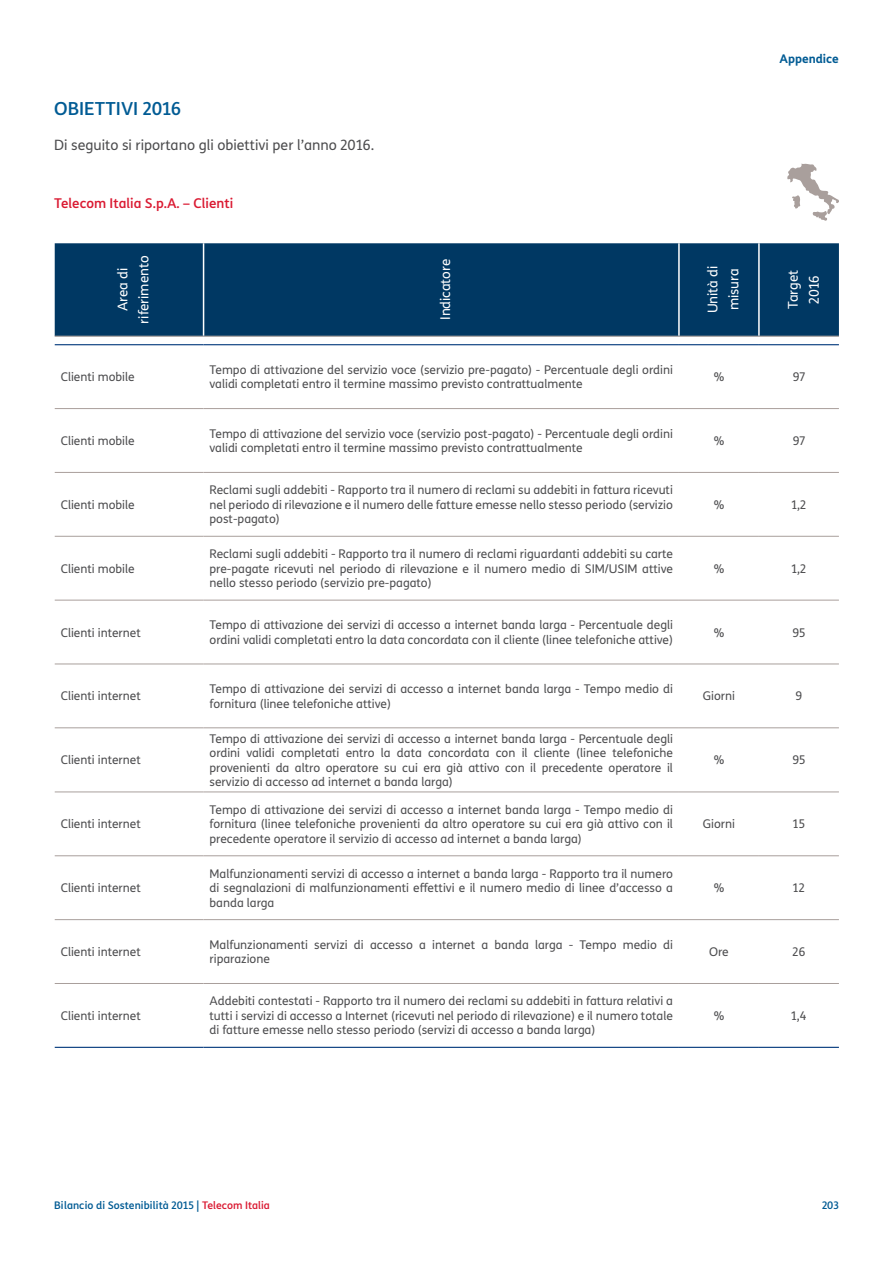
<style>
.page{position:relative;width:893px;height:1263px;background:#fff}
.page>*{position:absolute;margin:0;border:0;box-sizing:border-box;transform-origin:0 0}
.t1{font:500 18px "TIM Sans";color:#005b94}
.t2{font:14.25px "TIM Sans";color:#4d4d4f}
.t3{font:13.5px/21px "TIM Sans";color:#fff;text-align:center}
.t4{font:500 13.5px "TIM Sans";color:#da1a32}
.t5{font:12px/14.4px "TIM Sans";color:#4d4d4f;text-align:justify}
.t6{font:700 12px "TIM Sans";color:#005b94}
.t7{font:500 10.5px "TIM Sans";color:#005b94}
.s1{color:#da1a32}
</style>
<div class="page">
<div style="left:55px;top:243px;width:784px;height:93px;background:#003863"></div>
<hr style="left:55px;top:336px;width:149px;height:1px;background:#a99f9c">
<hr style="left:204px;top:336px;width:475px;height:1px;background:#a99f9c">
<hr style="left:679px;top:336px;width:80px;height:1px;background:#a99f9c">
<hr style="left:759px;top:336px;width:80px;height:1px;background:#a99f9c">
<hr style="left:55px;top:408px;width:149px;height:1px;background:#a99f9c">
<hr style="left:204px;top:408px;width:475px;height:1px;background:#a99f9c">
<hr style="left:679px;top:408px;width:80px;height:1px;background:#a99f9c">
<hr style="left:759px;top:408px;width:80px;height:1px;background:#a99f9c">
<hr style="left:55px;top:536px;width:149px;height:1px;background:#a99f9c">
<hr style="left:204px;top:536px;width:475px;height:1px;background:#a99f9c">
<hr style="left:679px;top:536px;width:80px;height:1px;background:#a99f9c">
<hr style="left:759px;top:536px;width:80px;height:1px;background:#a99f9c">
<hr style="left:55px;top:600px;width:149px;height:1px;background:#a99f9c">
<hr style="left:204px;top:600px;width:475px;height:1px;background:#a99f9c">
<hr style="left:679px;top:600px;width:80px;height:1px;background:#a99f9c">
<hr style="left:759px;top:600px;width:80px;height:1px;background:#a99f9c">
<hr style="left:55px;top:727px;width:149px;height:1px;background:#a99f9c">
<hr style="left:204px;top:727px;width:475px;height:1px;background:#a99f9c">
<hr style="left:679px;top:727px;width:80px;height:1px;background:#a99f9c">
<hr style="left:759px;top:727px;width:80px;height:1px;background:#a99f9c">
<hr style="left:55px;top:792px;width:149px;height:1px;background:#a99f9c">
<hr style="left:204px;top:792px;width:475px;height:1px;background:#a99f9c">
<hr style="left:679px;top:792px;width:80px;height:1px;background:#a99f9c">
<hr style="left:759px;top:792px;width:80px;height:1px;background:#a99f9c">
<hr style="left:55px;top:919px;width:149px;height:1px;background:#a99f9c">
<hr style="left:204px;top:919px;width:475px;height:1px;background:#a99f9c">
<hr style="left:679px;top:919px;width:80px;height:1px;background:#a99f9c">
<hr style="left:759px;top:919px;width:80px;height:1px;background:#a99f9c">
<hr style="left:55px;top:983px;width:149px;height:1px;background:#a99f9c">
<hr style="left:204px;top:983px;width:475px;height:1px;background:#a99f9c">
<hr style="left:679px;top:983px;width:80px;height:1px;background:#a99f9c">
<hr style="left:759px;top:983px;width:80px;height:1px;background:#a99f9c">
<hr style="left:758px;top:243px;width:2px;height:93px;background:#fff">
<hr style="left:203px;top:243px;width:1px;height:93px;background:#fff">
<hr style="left:678px;top:243px;width:2px;height:93px;background:#fff">
<hr style="left:55px;top:344px;width:149px;height:1px;background:#00377b">
<hr style="left:204px;top:344px;width:475px;height:1px;background:#00377b">
<hr style="left:679px;top:344px;width:80px;height:1px;background:#00377b">
<hr style="left:759px;top:344px;width:80px;height:1px;background:#00377b">
<hr style="left:55px;top:1047px;width:149px;height:1px;background:#00377b">
<hr style="left:204px;top:1047px;width:475px;height:1px;background:#00377b">
<hr style="left:679px;top:1047px;width:80px;height:1px;background:#00377b">
<hr style="left:759px;top:1047px;width:80px;height:1px;background:#00377b">
<hr style="left:55px;top:472px;width:149px;height:1px;background:#a99f9c">
<hr style="left:204px;top:472px;width:475px;height:1px;background:#a99f9c">
<hr style="left:679px;top:472px;width:80px;height:1px;background:#a99f9c">
<hr style="left:759px;top:472px;width:80px;height:1px;background:#a99f9c">
<hr style="left:55px;top:664px;width:149px;height:1px;background:#a99f9c">
<hr style="left:204px;top:664px;width:475px;height:1px;background:#a99f9c">
<hr style="left:679px;top:664px;width:80px;height:1px;background:#a99f9c">
<hr style="left:759px;top:664px;width:80px;height:1px;background:#a99f9c">
<hr style="left:55px;top:855px;width:149px;height:1px;background:#a99f9c">
<hr style="left:204px;top:855px;width:475px;height:1px;background:#a99f9c">
<hr style="left:679px;top:855px;width:80px;height:1px;background:#a99f9c">
<hr style="left:759px;top:855px;width:80px;height:1px;background:#a99f9c">
<svg style="left:787px;top:163px;width:52px;height:58px"></svg>
<h1 class="t1" style="left:54px;top:95px;width:128px">OBIETTIVI 2016</h1>
<p class="t2" style="left:54px;top:135px;width:322px">Di seguito si riportano gli obiettivi per l’anno 2016.</p>
<p class="t4" style="left:54px;top:193px;width:181px">Telecom Italia S.p.A. – Clienti</p>
<p class="t6" style="left:780px;top:49px;width:61px">Appendice</p>
<p class="t3" style="left:112px;top:323px;width:70px;rotate:-90deg">Area di riferimento</p>
<p class="t3" style="left:435px;top:320px;width:63px;rotate:-90deg">Indicatore</p>
<p class="t3" style="left:702px;top:313px;width:49px;text-align:left;rotate:-90deg">Unità di misura</p>
<p class="t3" style="left:782px;top:309px;width:40px;rotate:-90deg">Target<br>2016</p>
<p class="t5" style="left:61px;top:369px;width:76px">Clienti mobile</p>
<p class="t5" style="left:210px;top:362px;width:465px">Tempo di attivazione del servizio voce (servizio pre-pagato) - Percentuale degli ordini validi completati entro il termine massimo previsto contrattualmente</p>
<p class="t5" style="left:714px;top:369px;width:12px">%</p>
<p class="t5" style="left:793px;top:369px;width:14px">97</p>
<p class="t5" style="left:61px;top:433px;width:76px">Clienti mobile</p>
<p class="t5" style="left:210px;top:426px;width:465px">Tempo di attivazione del servizio voce (servizio post-pagato) - Percentuale degli ordini validi completati entro il termine massimo previsto contrattualmente</p>
<p class="t5" style="left:714px;top:433px;width:12px">%</p>
<p class="t5" style="left:793px;top:433px;width:14px">97</p>
<p class="t5" style="left:61px;top:497px;width:76px">Clienti mobile</p>
<p class="t5" style="left:61px;top:561px;width:76px">Clienti mobile</p>
<p class="t5" style="left:210px;top:483px;width:465px">Reclami sugli addebiti - Rapporto tra il numero di reclami su addebiti in fattura ricevuti nel periodo di rilevazione e il numero delle fatture emesse nello stesso periodo (servizio post-pagato)</p>
<p class="t5" style="left:210px;top:547px;width:465px">Reclami sugli addebiti - Rapporto tra il numero di reclami riguardanti addebiti su carte pre-pagate ricevuti nel periodo di rilevazione e il numero medio di SIM/USIM attive nello stesso periodo (servizio pre-pagato)</p>
<p class="t5" style="left:714px;top:497px;width:12px">%</p>
<p class="t5" style="left:791px;top:497px;width:17px">1,2</p>
<p class="t5" style="left:714px;top:561px;width:12px">%</p>
<p class="t5" style="left:791px;top:561px;width:17px">1,2</p>
<p class="t5" style="left:61px;top:625px;width:82px">Clienti internet</p>
<p class="t5" style="left:210px;top:618px;width:465px">Tempo di attivazione dei servizi di accesso a internet banda larga - Percentuale degli ordini validi completati entro la data concordata con il cliente (linee telefoniche attive)</p>
<p class="t5" style="left:714px;top:625px;width:12px">%</p>
<p class="t5" style="left:792px;top:625px;width:15px">95</p>
<p class="t5" style="left:61px;top:689px;width:82px">Clienti internet</p>
<p class="t5" style="left:210px;top:681px;width:465px">Tempo di attivazione dei servizi di accesso a internet banda larga - Tempo medio di fornitura (linee telefoniche attive)</p>
<p class="t5" style="left:703px;top:689px;width:34px">Giorni</p>
<p class="t5" style="left:796px;top:689px;width:8px">9</p>
<p class="t5" style="left:61px;top:753px;width:82px">Clienti internet</p>
<p class="t5" style="left:210px;top:731px;width:465px">Tempo di attivazione dei servizi di accesso a internet banda larga - Percentuale degli ordini validi completati entro la data concordata con il cliente (linee telefoniche provenienti da altro operatore su cui era già attivo con il precedente operatore il servizio di accesso ad internet a banda larga)</p>
<p class="t5" style="left:714px;top:753px;width:12px">%</p>
<p class="t5" style="left:792px;top:753px;width:15px">95</p>
<p class="t5" style="left:61px;top:817px;width:82px">Clienti internet</p>
<p class="t5" style="left:210px;top:802px;width:465px">Tempo di attivazione dei servizi di accesso a internet banda larga - Tempo medio di fornitura (linee telefoniche provenienti da altro operatore su cui era già attivo con il precedente operatore il servizio di accesso ad internet a banda larga)</p>
<p class="t5" style="left:703px;top:817px;width:34px">Giorni</p>
<p class="t5" style="left:793px;top:817px;width:14px">15</p>
<p class="t5" style="left:61px;top:880px;width:82px">Clienti internet</p>
<p class="t5" style="left:210px;top:866px;width:465px">Malfunzionamenti servizi di accesso a internet a banda larga - Rapporto tra il numero di segnalazioni di malfunzionamenti effettivi e il numero medio di linee d’accesso a banda larga</p>
<p class="t5" style="left:714px;top:880px;width:12px">%</p>
<p class="t5" style="left:793px;top:880px;width:14px">12</p>
<p class="t5" style="left:61px;top:944px;width:82px">Clienti internet</p>
<p class="t5" style="left:210px;top:937px;width:465px">Malfunzionamenti servizi di accesso a internet a banda larga - Tempo medio di riparazione</p>
<p class="t5" style="left:709px;top:944px;width:21px">Ore</p>
<p class="t5" style="left:792px;top:944px;width:15px">26</p>
<p class="t5" style="left:61px;top:1008px;width:82px">Clienti internet</p>
<p class="t5" style="left:210px;top:994px;width:465px">Addebiti contestati - Rapporto tra il numero dei reclami su addebiti in fattura relativi a tutti i servizi di accesso a Internet (ricevuti nel periodo di rilevazione) e il numero totale di fatture emesse nello stesso periodo (servizi di accesso a banda larga)</p>
<p class="t5" style="left:714px;top:1008px;width:12px">%</p>
<p class="t5" style="left:791px;top:1008px;width:17px">1,4</p>
<p class="t7" style="left:54px;top:1197px;width:217px">Bilancio di Sostenibilità 2015 | <span class="s1">Telecom Italia</span></p>
<p class="t7" style="left:822px;top:1198px;width:18px">203</p>
</div>
